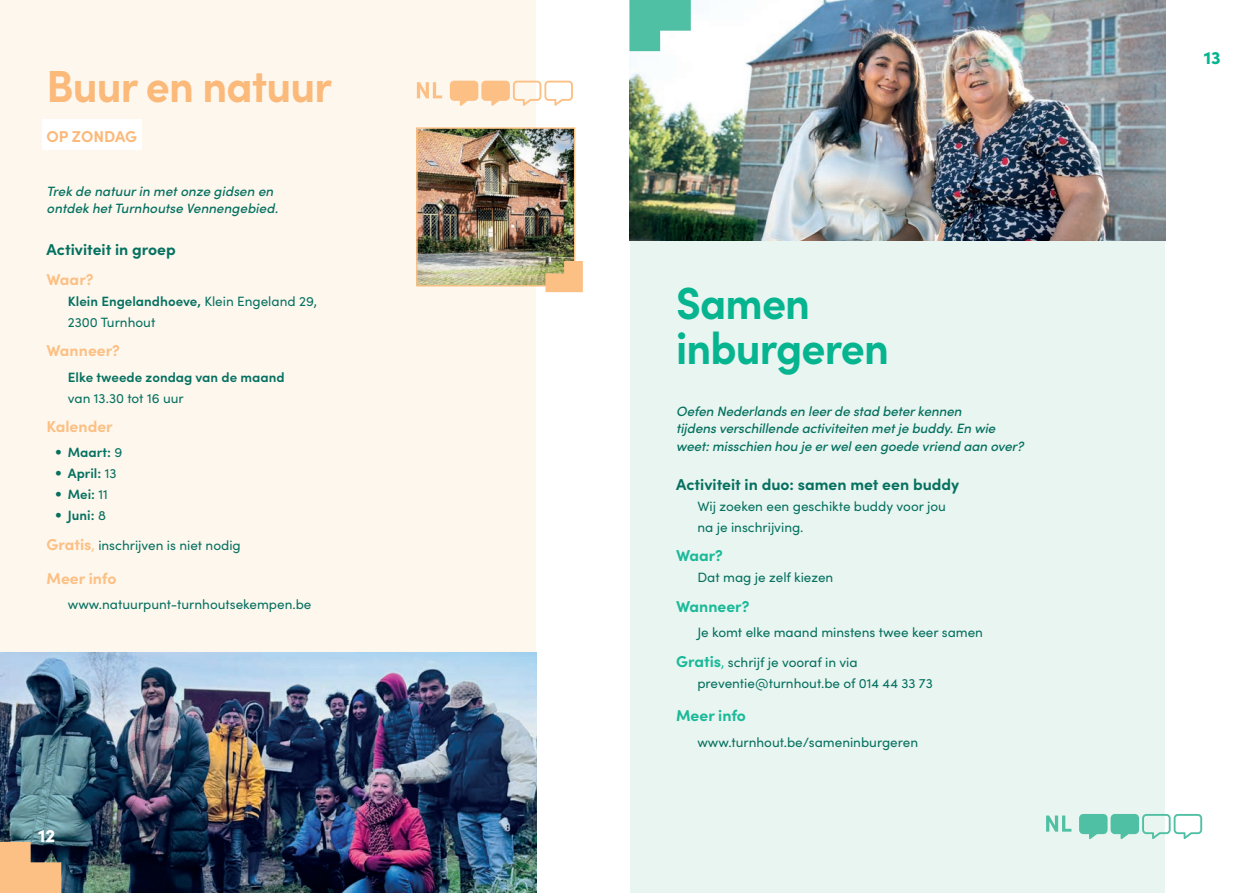
<style>
.page{position:relative;width:1259px;height:893px;background:#fff}
.page>*{position:absolute;margin:0;border:0;box-sizing:border-box;transform-origin:0 0}
.t1{font:700 45px/45px "Sofia Pro";letter-spacing:-.02em;color:#06b490;scale:.95 1}
.t2{font:700 45px "Sofia Pro";letter-spacing:-.02em;color:#fbb97a;scale:.95 1}
.t3{font:900 18px "Sofia Pro";color:#fff}
.t4{font:900 18px "Sofia Pro";color:#06b490}
.t5{font:700 15.75px "Sofia Pro";color:#057160}
.t6{font:700 15.75px "Sofia Pro";color:#fcc084}
.t7{font:700 15.75px "Sofia Pro";color:#1ab999}
.t8{font:700 15.75px "Sofia Pro";letter-spacing:-.005em;color:#fbb97a}
.t9{font:13.5px/21px "Sofia Pro";color:#057160}
.t10{font:italic 500 13.5px/17.2px "Sofia Pro";letter-spacing:-.01em;color:#057160}
.t11{font:600 13.5px "Sofia Pro";color:#057160}
.s1{font-weight:600}
.s2{font-family:"DIN Condensed";font-weight:700}
.s3{font-weight:400}
.s4{font-weight:700;font-size:15.75px;color:#fcc084}
.s5{color:#fcc084}
.s6{font-weight:700;font-size:15.75px;color:#1ab999}
.s7{color:#1ab999}
</style>
<div class="page">
<div style="left:629px;top:0;width:630px;height:893px;background:#e9f5f0"></div>
<div style="left:1165px;top:0;width:94px;height:893px;background:#fff"></div>
<div style="left:0;top:0;width:629px;height:893px;background:#fef7ee"></div>
<div style="left:536px;top:0;width:93px;height:893px;background:#fff"></div>
<div style="left:42px;top:119px;width:99px;height:31px;background:#fff"></div>
<img style="left:0;top:653px;width:536px;height:240px">
<img style="left:629px;top:0;width:536px;height:240px">
<img style="left:418px;top:129px;width:155px;height:156px">
<div style="left:416px;top:127px;width:159px;height:160px;border:1px solid #fcc084"></div>
<svg style="left:545px;top:261px;width:38px;height:31px"></svg>
<svg style="left:629px;top:0;width:62px;height:51px;background:#73ccb5"></svg>
<svg style="left:0;top:842px;width:61px;height:51px;background:#cea174"></svg>
<svg style="left:450px;top:81px;width:123px;height:25px"></svg>
<svg style="left:417px;top:82px;width:25px;height:16px"></svg>
<svg style="left:1079px;top:814px;width:123px;height:25px"></svg>
<svg style="left:1046px;top:815px;width:25px;height:17px"></svg>
<h1 class="t2" style="left:47px;top:52px;width:302px">Buur en natuur</h1>
<p class="t8" style="left:47px;top:124px;width:92px">OP ZONDAG</p>
<p class="t10" style="left:47px;top:182px;width:233px">Trek de natuur in met onze gidsen en ontdek het Turnhoutse Vennengebied.</p>
<p class="t5" style="left:47px;top:238px;width:131px">Activiteit in groep</p>
<p class="t6" style="left:47px;top:267px;width:48px">Waar?</p>
<p class="t9" style="left:68px;top:290px;width:250px"><span class="s1">Klein Engelandhoeve,</span> Klein Engeland 29,<br>2300 Turnhout</p>
<p class="t6" style="left:47px;top:339px;width:75px">Wanneer?</p>
<p class="t11" style="left:68px;top:367px;width:218px">Elke tweede zondag van de maand</p>
<p class="t9" style="left:68px;top:387px;width:117px">van 13.30 tot 16 uur</p>
<p class="t6" style="left:47px;top:414px;width:68px">Kalender</p>
<p class="t11" style="left:55px;top:442px;width:69px"><span class="s2">•</span> Maart: <span class="s3">9</span></p>
<p class="t11" style="left:55px;top:463px;width:63px"><span class="s2">•</span> April: <span class="s3">13</span></p>
<p class="t11" style="left:55px;top:484px;width:54px"><span class="s2">•</span> Mei: <span class="s3">11</span></p>
<p class="t9" style="left:47px;top:500px;width:196px;line-height:29.5px;text-indent:9px"><span class="s2">•</span> <span class="s1">Juni:</span> 8<br><span class="s4">Gratis</span><span class="s5">,</span> inschrijven is niet nodig</p>
<p class="t6" style="left:47px;top:566px;width:71px">Meer info</p>
<p class="t9" style="left:68px;top:593px;width:245px">www.natuurpunt-turnhoutsekempen.be</p>
<h2 class="t3" style="left:38px;top:822px;width:19px">12</h2>
<h1 class="t1" style="left:676px;top:278px;width:226px">Samen inburgeren</h1>
<p class="t10" style="left:676px;top:402px;width:349px">Oefen Nederlands en leer de stad beter kennen<br>tijdens verschillende activiteiten met je buddy. En wie weet: misschien hou je er wel een goede vriend aan over?</p>
<p class="t5" style="left:676px;top:472px;width:284px">Activiteit in duo: samen met een buddy</p>
<p class="t9" style="left:697px;top:495px;width:250px">Wij zoeken een geschikte buddy voor jou na je inschrijving.</p>
<p class="t7" style="left:676px;top:544px;width:48px">Waar?</p>
<p class="t9" style="left:697px;top:566px;width:137px">Dat mag je zelf kiezen</p>
<p class="t7" style="left:676px;top:594px;width:75px">Wanneer?</p>
<p class="t9" style="left:676px;top:617px;width:308px;line-height:29.5px;text-indent:21px">Je komt elke maand minstens twee keer samen<br><span class="s6">Gratis</span><span class="s7">,</span> schrijf je vooraf in via</p>
<p class="t9" style="left:697px;top:672px;width:237px">preventie@turnhout.be of 014 44 33 73</p>
<p class="t7" style="left:676px;top:704px;width:71px">Meer info</p>
<p class="t9" style="left:697px;top:731px;width:222px">www.turnhout.be/sameninburgeren</p>
<h2 class="t4" style="left:1203px;top:43px;width:18px">13</h2>
</div>
